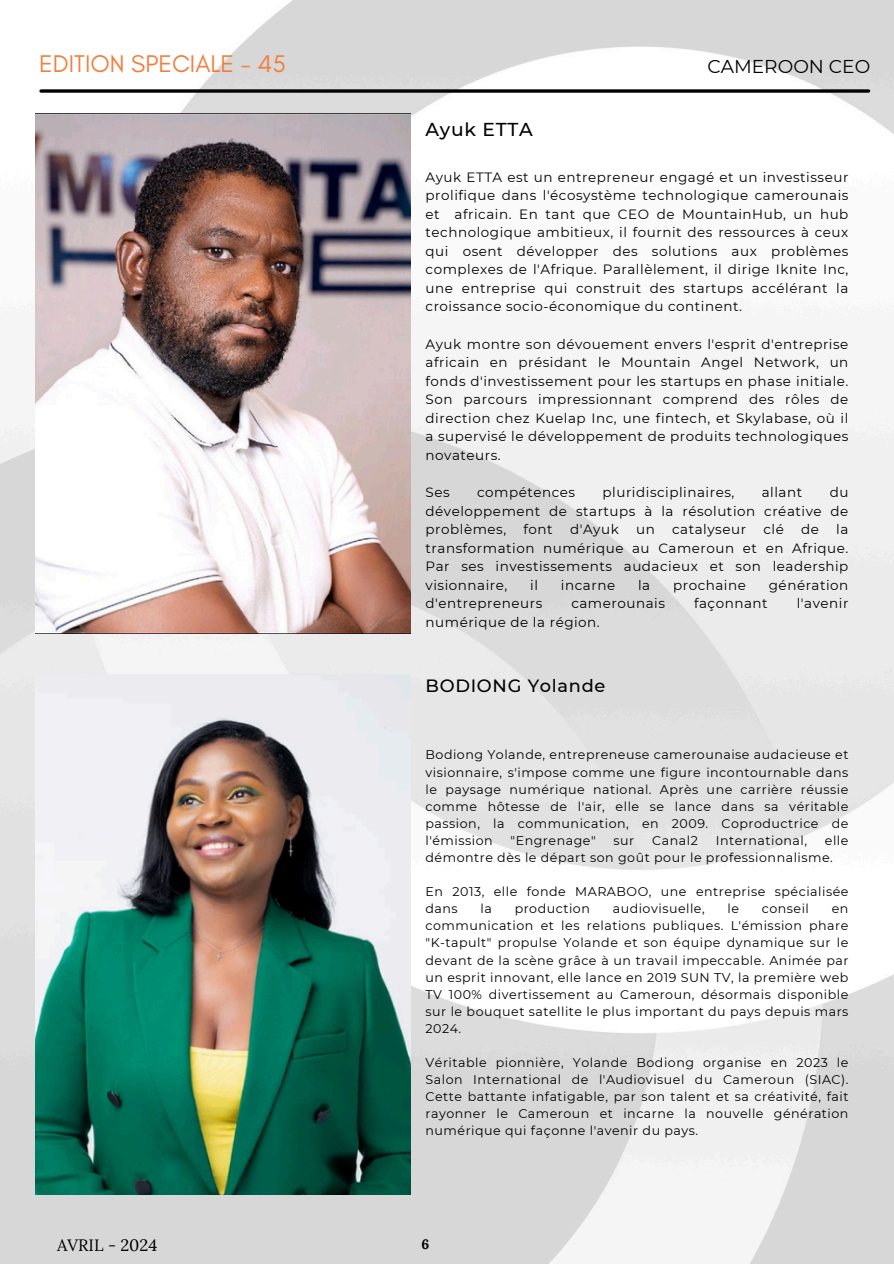
<style>
.page{position:relative;width:894px;height:1264px;background:#fff}
.page>*{position:absolute;margin:0;border:0;box-sizing:border-box;transform-origin:0 0}
.t1{font:24.6px "Glacial Indifference";color:#f17e3d}
.t2{font:18.6px "Montserrat";color:#000}
.t3{font:500 18.6px "Montserrat";letter-spacing:.04em;color:#000}
.t4{font:500 17.7px "Montserrat";letter-spacing:.04em;color:#000}
.t5{font:16.5px "Lora";color:#000}
.t6{font:700 13.65px "Lora";color:#000}
.t7{font:13.5px/18.6px "Montserrat";letter-spacing:.04em;color:#000;text-align:justify}
.t8{font:12.6px/17.1px "Montserrat";letter-spacing:.04em;color:#000;text-align:justify}
</style>
<div class="page">
<img style="left:0;top:0;width:893px;height:1263px">
<svg style="left:41px;top:89px;width:827px;height:4px;background:#252525"></svg>
<img style="left:35px;top:675px;width:375px;height:519px">
<img style="left:35px;top:113px;width:375px;height:520px">
<h4 class="t1" style="left:39px;top:48px;width:248px">EDITION SPECIALE - 45</h4>
<p class="t2" style="left:707px;top:55px;width:164px">CAMEROON CEO</p>
<p class="t3" style="left:425px;top:118px;width:109px">Ayuk ETTA</p>
<p class="t7" style="left:425px;top:167px;width:424px">Ayuk ETTA est un entrepreneur engagé et un investisseur prolifique dans l'écosystème technologique camerounais et africain. En tant que CEO de MountainHub, un hub technologique ambitieux, il fournit des ressources à ceux qui osent développer des solutions aux problèmes complexes de l'Afrique. Parallèlement, il dirige Iknite Inc, une entreprise qui construit des startups accélérant la croissance socio-économique du continent.</p>
<h3 class="t7" style="left:425px;top:334px;width:424px">Ayuk montre son dévouement envers l'esprit d'entreprise africain en présidant le Mountain Angel Network, un fonds d'investissement pour les startups en phase initiale.<br>Son parcours impressionnant comprend des rôles de direction chez Kuelap Inc, une fintech, et Skylabase, où il a supervisé le développement de produits technologiques novateurs.</h3>
<p class="t7" style="left:425px;top:483px;width:26px">Ses</p>
<p class="t7" style="left:477px;top:483px;width:100px">compétences</p>
<p class="t7" style="left:602px;top:483px;width:133px">pluridisciplinaires,</p>
<p class="t7" style="left:761px;top:483px;width:42px">allant</p>
<p class="t7" style="left:425px;top:483px;width:424px;text-indent:404px">du développement de startups à la résolution créative de problèmes,</p>
<p class="t7" style="left:523px;top:520px;width:31px">font</p>
<p class="t7" style="left:570px;top:520px;width:50px">d'Ayuk</p>
<p class="t7" style="left:636px;top:520px;width:20px">un</p>
<p class="t7" style="left:672px;top:520px;width:75px">catalyseur</p>
<p class="t7" style="left:763px;top:520px;width:22px">clé</p>
<p class="t7" style="left:801px;top:520px;width:19px">de</p>
<p class="t7" style="left:425px;top:520px;width:424px;text-indent:410px">la transformation numérique au Cameroun et en Afrique.<br>Par ses investissements audacieux et son leadership visionnaire,</p>
<p class="t7" style="left:530px;top:575px;width:9px">il</p>
<p class="t7" style="left:560px;top:575px;width:56px">incarne</p>
<p class="t7" style="left:638px;top:575px;width:14px">la</p>
<p class="t7" style="left:672px;top:575px;width:74px">prochaine</p>
<p class="t7" style="left:768px;top:575px;width:81px">génération</p>
<p class="t7" style="left:425px;top:594px;width:118px">d'entrepreneurs</p>
<p class="t7" style="left:571px;top:594px;width:95px">camerounais</p>
<p class="t7" style="left:693px;top:594px;width:75px">façonnant</p>
<p class="t7" style="left:796px;top:594px;width:53px">l'avenir</p>
<p class="t7" style="left:425px;top:612px;width:176px">numérique de la région.</p>
<h2 class="t4" style="left:425px;top:675px;width:181px">BODIONG Yolande</h2>
<p class="t8" style="left:425px;top:746px;width:424px">Bodiong Yolande, entrepreneuse camerounaise audacieuse et visionnaire, s'impose comme une figure incontournable dans le paysage numérique national. Après une carrière réussie comme hôtesse de l'air, elle se lance dans sa véritable passion, la communication, en 2009. Coproductrice de l'émission</p>
<p class="t8" style="left:425px;top:831px;width:424px;text-indent:399px">elle démontre dès le départ son goût pour le professionnalisme.</p>
<p class="t8" style="left:425px;top:883px;width:424px">En 2013, elle fonde MARABOO, une entreprise spécialisée dans</p>
<p class="t8" style="left:510px;top:831px;width:87px">"Engrenage"</p>
<p class="t8" style="left:613px;top:831px;width:22px">sur</p>
<p class="t8" style="left:652px;top:831px;width:47px">Canal2</p>
<p class="t8" style="left:715px;top:831px;width:93px">International,</p>
<p class="t8" style="left:480px;top:900px;width:13px">la</p>
<p class="t8" style="left:514px;top:900px;width:77px">production</p>
<p class="t8" style="left:612px;top:900px;width:94px">audiovisuelle,</p>
<p class="t8" style="left:727px;top:900px;width:13px">le</p>
<p class="t8" style="left:761px;top:900px;width:49px">conseil</p>
<p class="t8" style="left:425px;top:900px;width:424px;text-indent:406px">en communication et les relations publiques. L'émission phare "K-tapult" propulse Yolande et son équipe dynamique sur le devant de la scène grâce à un travail impeccable. Animée par un esprit innovant, elle lance en 2019 SUN TV, la première web TV 100% divertissement au Cameroun, désormais disponible sur le bouquet satellite le plus important du pays depuis mars 2024.</p>
<h3 class="t8" style="left:425px;top:1054px;width:424px">Véritable pionnière, Yolande Bodiong organise en 2023 le Salon International de l'Audiovisuel du Cameroun (SIAC).<br>Cette battante infatigable, par son talent et sa créativité, fait rayonner le Cameroun et incarne la nouvelle génération numérique qui façonne l'avenir du pays.</h3>
<p class="t5" style="left:57px;top:1233px;width:102px">AVRIL - 2024</p>
<p class="t6" style="left:421px;top:1234px;width:9px">6</p>
</div>
